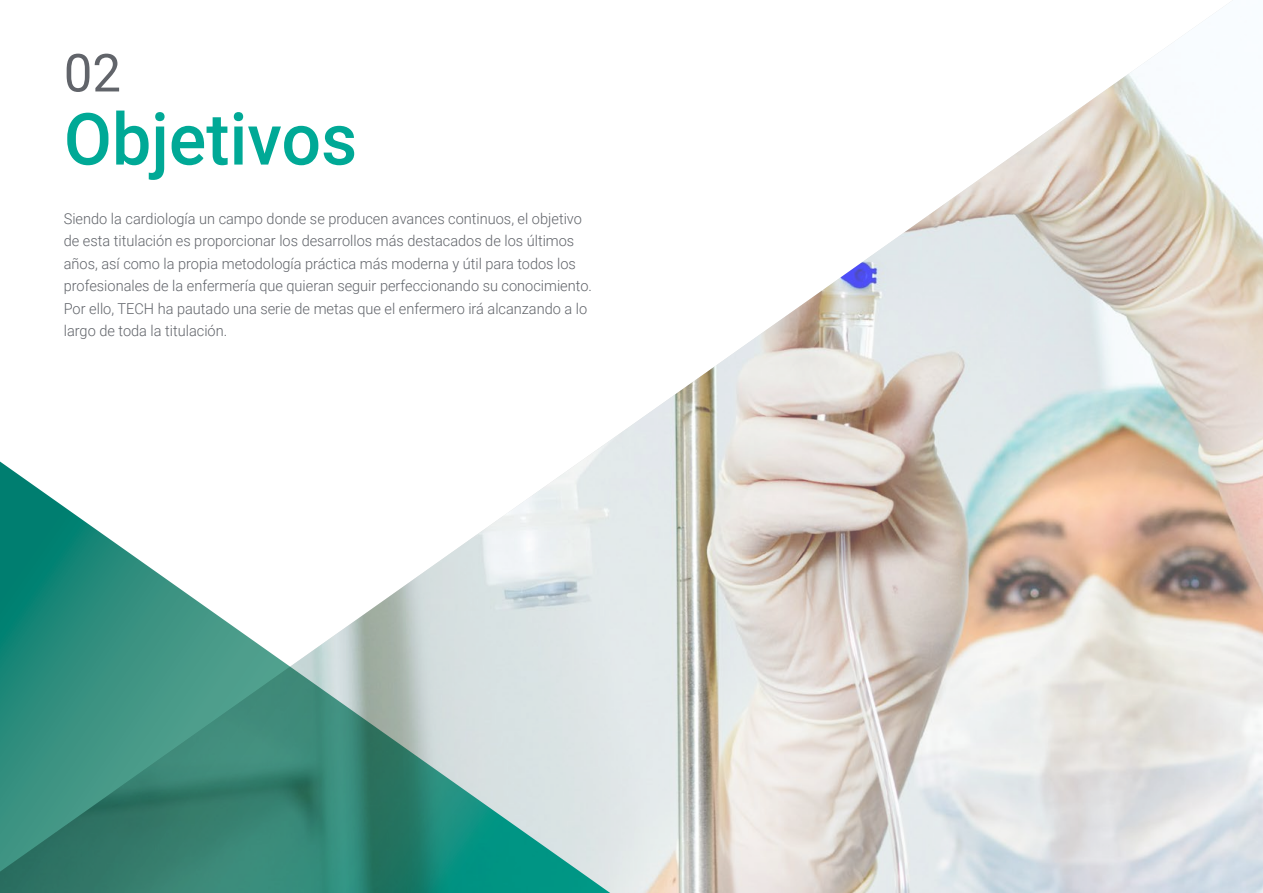
<style>
.page{position:relative;width:1263px;height:893px;background:#fff}
.page>*{position:absolute;margin:0;border:0;box-sizing:border-box;transform-origin:0 0}
.t1{font:500 72px "Roboto";color:#00a996}
.t2{font:52.5px "Roboto";color:#61646a}
.t3{font:300 15px/22.5px "Roboto";color:#61646a}
</style>
<div class="page">
<img style="left:602px;top:0;width:661px;height:893px">
<svg style="left:0;top:446px;width:640px;height:447px"></svg>
<h2 class="t2" style="left:64px;top:36px;width:59px">02</h2>
<h1 class="t1" style="left:64px;top:89px;width:295px">Objetivos</h1>
<p class="t3" style="left:64px;top:207px;width:530px">Siendo la cardiología un campo donde se producen avances continuos, el objetivo de esta titulación es proporcionar los desarrollos más destacados de los últimos años, así como la propia metodología práctica más moderna y útil para todos los profesionales de la enfermería que quieran seguir perfeccionando su conocimiento.<br>Por ello, TECH ha pautado una serie de metas que el enfermero irá alcanzando a lo largo de toda la titulación.</p>
</div>
